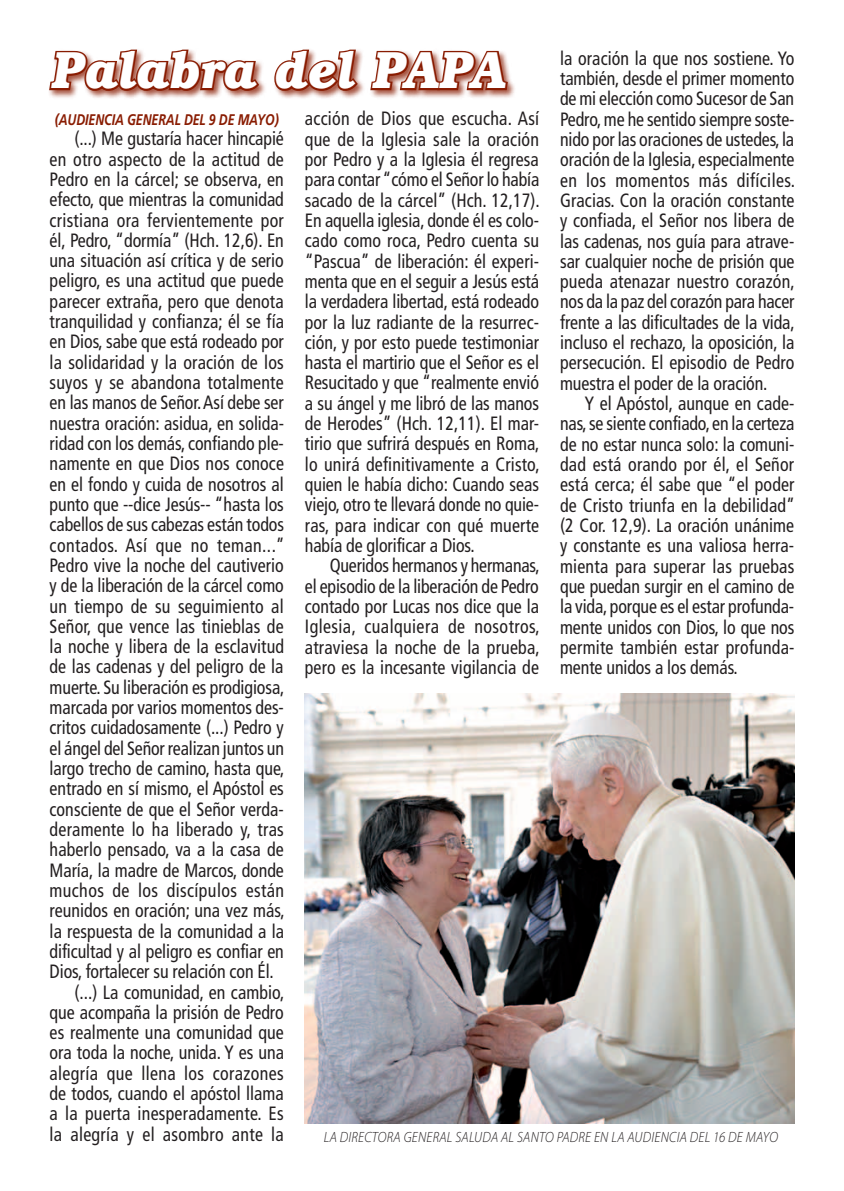
<style>
.page{position:relative;width:844px;height:1191px;background:#fff}
.page>*{position:absolute;margin:0;border:0;box-sizing:border-box;transform-origin:0 0}
.t1{font:italic 700 52.5px "Bookman Std";color:#fff;scale:.88 1}
.t2{font:condensed 19.25px/20.3px "Frutiger LT Std";color:#231f20;text-align:justify;scale:.93 1}
.t3{font:condensed 19.25px "Frutiger LT Std";letter-spacing:.02em;color:#231f20;scale:.93 1}
.t4{font:italic 700 15.4px "Frutiger LT Std";letter-spacing:-.005em;color:#891c02;scale:.8 1}
.t5{font:italic 300 14.88px "Myriad Pro";letter-spacing:.02em;color:#231f20;scale:.9 1}
</style>
<div class="page">
<img style="left:304px;top:693px;width:490px;height:430px">
<div style="left:47px;top:48px;width:469px;height:52px;background:#891c02;opacity:.75"></div>
<svg style="left:47px;top:48px;width:214px;height:45px"></svg>
<svg style="left:272px;top:48px;width:88px;height:45px"></svg>
<svg style="left:368px;top:49px;width:141px;height:43px;background:#b16a5a"></svg>
<p class="t2" style="left:560px;top:48px;width:254px">la oración la que nos sostiene. Yo también, desde el primer momento de mi elección como Sucesor de San Pedro, me he sentido siempre soste&shy;nido por las oraciones de ustedes, la oración de la Iglesia, especialmente en los momentos más difíciles.<br>Gracias. Con la oración constante y confiada, el Señor nos libera de las cadenas, nos guía para atrave&shy;sar cualquier noche de prisión que pueda atenazar nuestro corazón, nos da la paz del corazón para hacer frente a las dificultades de la vida, incluso el rechazo, la oposición, la persecución. El episodio de Pedro muestra el poder de la oración.</p>
<p class="t2" style="left:560px;top:393px;width:254px;text-indent:25px">Y el Apóstol, aunque en cade&shy;nas, se siente confiado, en la certeza de no estar nunca solo: la comuni&shy;dad está orando por él, el Señor está cerca; él sabe que “el poder de Cristo triunfa en la debilidad” (2 Cor. 12,9). La oración unánime y constante es una valiosa herra&shy;mienta para superar las pruebas que puedan surgir en el camino de la vida, porque es el estar profunda&shy;mente unidos con Dios, lo que nos permite también estar profunda&shy;mente unidos a los demás.</p>
<h1 class="t1" style="left:51px;top:39px;width:518px">Palabra del PAPA</h1>
<p class="t2" style="left:305px;top:109px;width:254px">acción de Dios que escucha. Así que de la Iglesia sale la oración por Pedro y a la Iglesia él regresa para contar “cómo el Señor lo había sacado de la cárcel” (Hch. 12,17).<br>En aquella iglesia, donde él es colo&shy;cado como roca, Pedro cuenta su “Pascua” de liberación: él experi&shy;menta que en el seguir a Jesús está la verdadera libertad, está rodeado por la luz radiante de la resurrec&shy;ción, y por esto puede testimoniar hasta el martirio que el Señor es el Resucitado y que “realmente envió a su ángel y me libró de las manos de Herodes” (Hch. 12,11). El mar&shy;tirio que sufrirá después en Roma, lo unirá definitivamente a Cristo, quien le había dicho: Cuando seas viejo, otro te llevará donde no quie&shy;ras, para indicar con qué muerte había de glorificar a Dios.</p>
<p class="t2" style="left:305px;top:555px;width:254px;text-indent:25px">Queridos hermanos y hermanas, el episodio de la liberación de Pedro contado por Lucas nos dice que la Iglesia, cualquiera de nosotros, atraviesa la noche de la prueba, pero es la incesante vigilancia de</p>
<p class="t4" style="left:55px;top:110px;width:281px">(AUDIENCIA GENERAL DEL 9 DE MAYO)</p>
<p class="t2" style="left:74px;top:129px;width:226px">(...) Me gustaría hacer hincapié</p>
<p class="t2" style="left:50px;top:149px;width:253px">en otro aspecto de la actitud de</p>
<p class="t2" style="left:50px;top:169px;width:253px">Pedro en la cárcel; se observa, en</p>
<p class="t2" style="left:50px;top:189px;width:253px">efecto, que mientras la comunidad</p>
<p class="t2" style="left:50px;top:210px;width:253px">cristiana ora fervientemente por</p>
<p class="t2" style="left:50px;top:230px;width:253px">él, Pedro, “dormía” (Hch. 12,6). En</p>
<p class="t2" style="left:50px;top:250px;width:253px">una situación así crítica y de serio</p>
<p class="t2" style="left:50px;top:271px;width:253px">peligro, es una actitud que puede</p>
<p class="t2" style="left:50px;top:291px;width:253px">parecer extraña, pero que denota</p>
<p class="t2" style="left:50px;top:311px;width:253px">tranquilidad y confianza; él se fía</p>
<p class="t2" style="left:50px;top:332px;width:253px">en Dios, sabe que está rodeado por</p>
<p class="t2" style="left:50px;top:352px;width:253px">la solidaridad y la oración de los</p>
<p class="t2" style="left:50px;top:372px;width:253px">suyos y se abandona totalmente</p>
<p class="t2" style="left:50px;top:393px;width:253px">en las manos de Señor. Así debe ser</p>
<p class="t2" style="left:50px;top:413px;width:253px">nuestra oración: asidua, en solida-</p>
<p class="t2" style="left:50px;top:433px;width:253px">ridad con los demás, confiando ple-</p>
<p class="t2" style="left:50px;top:453px;width:253px">namente en que Dios nos conoce</p>
<p class="t2" style="left:50px;top:474px;width:253px">en el fondo y cuida de nosotros al</p>
<p class="t2" style="left:50px;top:494px;width:253px">punto que --dice Jesús-- “hasta los</p>
<p class="t2" style="left:50px;top:514px;width:253px">cabellos de sus cabezas están todos</p>
<p class="t3" style="left:50px;top:533px;width:254px">contados. Así que no teman...”</p>
<p class="t2" style="left:50px;top:555px;width:253px">Pedro vive la noche del cautiverio</p>
<p class="t2" style="left:50px;top:575px;width:253px">y de la liberación de la cárcel como</p>
<p class="t2" style="left:50px;top:596px;width:253px">un tiempo de su seguimiento al</p>
<p class="t2" style="left:50px;top:616px;width:253px">Señor, que vence las tinieblas de</p>
<p class="t2" style="left:50px;top:636px;width:253px">la noche y libera de la esclavitud</p>
<p class="t2" style="left:50px;top:657px;width:253px">de las cadenas y del peligro de la</p>
<p class="t2" style="left:50px;top:677px;width:254px">muerte. Su liberación es prodigiosa,</p>
<p class="t2" style="left:50px;top:697px;width:253px">marcada por varios momentos des-</p>
<p class="t2" style="left:50px;top:717px;width:253px">critos cuidadosamente (...) Pedro y</p>
<p class="t2" style="left:50px;top:738px;width:253px">el ángel del Señor realizan juntos un</p>
<p class="t2" style="left:50px;top:758px;width:254px">largo trecho de camino, hasta que,</p>
<p class="t2" style="left:50px;top:778px;width:253px">entrado en sí mismo, el Apóstol es</p>
<p class="t2" style="left:50px;top:799px;width:253px">consciente de que el Señor verda-</p>
<p class="t2" style="left:50px;top:819px;width:253px">deramente lo ha liberado y, tras</p>
<p class="t2" style="left:50px;top:839px;width:253px">haberlo pensado, va a la casa de</p>
<p class="t2" style="left:50px;top:860px;width:253px">María, la madre de Marcos, donde</p>
<p class="t3" style="left:50px;top:879px;width:253px">muchos de los discípulos están</p>
<p class="t2" style="left:50px;top:900px;width:254px">reunidos en oración; una vez más,</p>
<p class="t2" style="left:50px;top:921px;width:253px">la respuesta de la comunidad a la</p>
<p class="t2" style="left:50px;top:941px;width:253px">dificultad y al peligro es confiar en</p>
<p class="t2" style="left:50px;top:961px;width:242px">Dios, fortalecer su relación con Él.</p>
<p class="t2" style="left:74px;top:981px;width:227px">(...) La comunidad, en cambio,</p>
<p class="t2" style="left:50px;top:1002px;width:253px">que acompaña la prisión de Pedro</p>
<p class="t2" style="left:50px;top:1022px;width:253px">es realmente una comunidad que</p>
<p class="t2" style="left:50px;top:1042px;width:253px">ora toda la noche, unida. Y es una</p>
<p class="t3" style="left:50px;top:1062px;width:253px">alegría que llena los corazones</p>
<p class="t2" style="left:50px;top:1083px;width:253px">de todos, cuando el apóstol llama</p>
<p class="t2" style="left:50px;top:1103px;width:253px">a la puerta inesperadamente. Es</p>
<p class="t3" style="left:50px;top:1122px;width:253px">la alegría y el asombro ante la</p>
<p class="t5" style="left:323px;top:1128px;width:506px">LA DIRECTORA GENERAL SALUDA AL SANTO PADRE EN LA AUDIENCIA DEL 16 DE MAYO</p>
</div>
